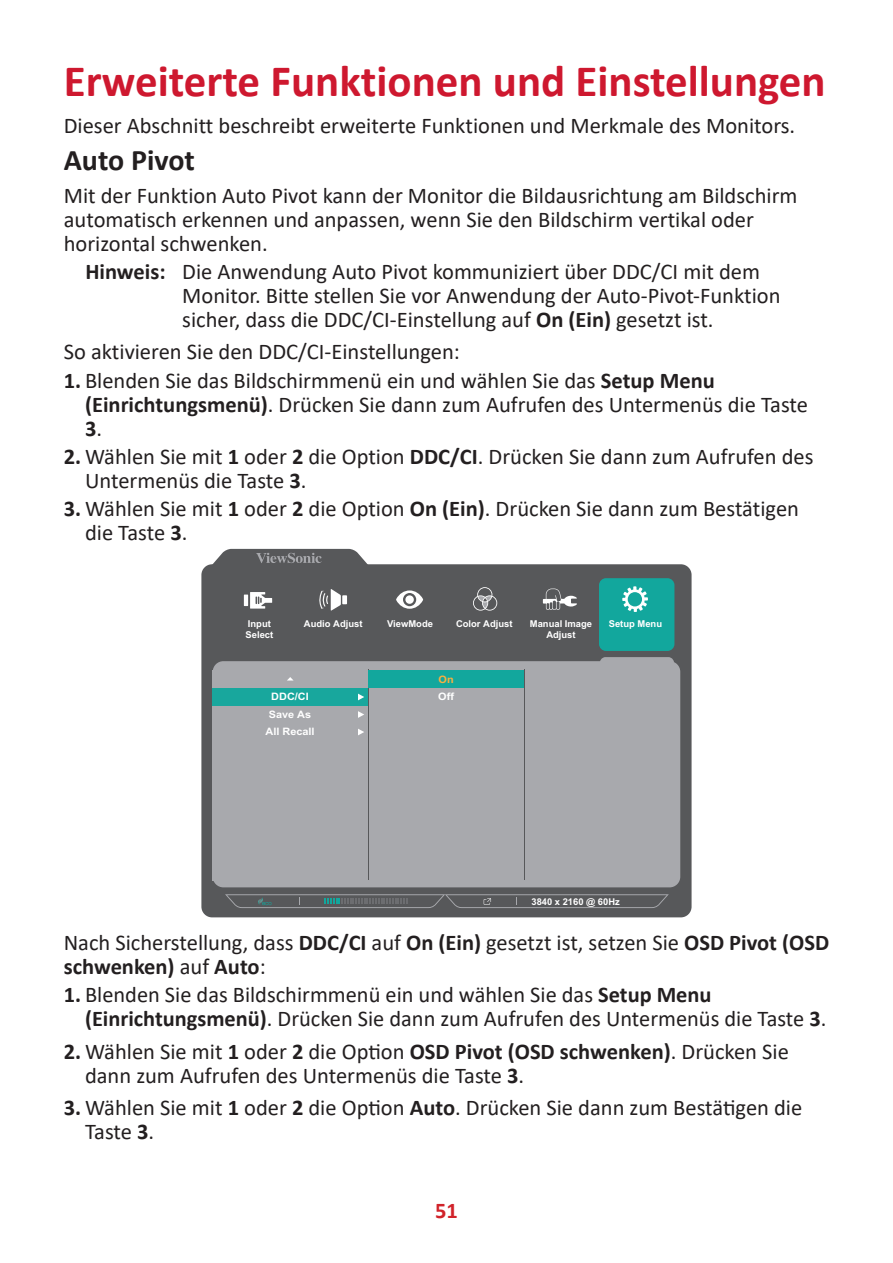
<style>
.page{position:relative;width:893px;height:1263px;background:#fff}
.page>*{position:absolute;margin:0;border:0;box-sizing:border-box;transform-origin:0 0}
.t1{font:700 45px "Calibri";color:#ce182f}
.t2{font:700 30px "Calibri";color:#231f20}
.t3{font:22.5px/24px "Calibri";color:#231f20}
.t4{font:700 22.5px "Calibri";color:#d1232a}
.t5{font:700 10.2px/17.5px "Arial";color:#fff;text-align:center;scale:1.06 1}
.t6{font:700 10.2px "Arial";color:#fbb03f;scale:1.06 1}
.t7{font:700 9.45px/11.2px "Arial";color:#fff}
.t8{font:700 9.3px "Arial";color:#fff}
.s1{font-weight:700}
</style>
<div class="page">
<div style="left:201px;top:564px;width:491px;height:353px;background:#57585a;border-radius:11px"></div>
<svg style="left:600px;top:657px;width:74px;height:5px"></svg>
<div style="left:213px;top:661px;width:467px;height:226px;background:#a8a9ad;border-radius:11px"></div>
<div style="left:599px;top:578px;width:75px;height:73px;background:#12a79d;border-radius:7px"></div>
<svg style="left:358px;top:729px;width:6px;height:6px"></svg>
<svg style="left:358px;top:711px;width:6px;height:7px"></svg>
<div style="left:213px;top:688px;width:155px;height:18px;background:#18a79d"></div>
<svg style="left:358px;top:694px;width:6px;height:6px"></svg>
<div style="left:213px;top:863px;width:155px;height:18px;background:#a8a9ad"></div>
<hr style="left:524px;top:669px;width:1px;height:211px;background:#57585a">
<hr style="left:368px;top:669px;width:1px;height:211px;background:#57585a">
<svg style="left:225px;top:894px;width:444px;height:14px"></svg>
<svg style="left:208px;top:549px;width:165px;height:16px"></svg>
<svg style="left:287px;top:677px;width:6px;height:3px"></svg>
<div style="left:369px;top:671px;width:155px;height:17px;background:#12a79d"></div>
<svg style="left:622px;top:586px;width:26px;height:26px"></svg>
<svg style="left:473px;top:587px;width:24px;height:24px"></svg>
<svg style="left:396px;top:590px;width:27px;height:19px"></svg>
<div style="left:405px;top:595px;width:9px;height:9px;background:#fff;border-radius:50%"></div>
<svg style="left:543px;top:589px;width:34px;height:21px"></svg>
<hr style="left:244px;top:594px;width:4px;height:12px;background:#fff">
<svg style="left:250px;top:592px;width:22px;height:17px"></svg>
<div style="left:342px;top:595px;width:5px;height:9px;background:#fff"></div>
<svg style="left:319px;top:589px;width:22px;height:22px"></svg>
<h1 class="t1" style="left:64px;top:49px;width:763px">Erweiterte Funktionen und Einstellungen</h1>
<p class="t3" style="left:64px;top:113px;width:733px">Dieser Abschnitt beschreibt erweiterte Funktionen und Merkmale des Monitors.</p>
<h2 class="t2" style="left:64px;top:139px;width:133px">Auto Pivot</h2>
<p class="t3" style="left:64px;top:183px;width:735px">Mit der Funktion Auto Pivot kann der Monitor die Bildausrichtung am Bildschirm automatisch erkennen und anpassen, wenn Sie den Bildschirm vertikal oder horizontal schwenken.</p>
<p class="t3" style="left:182px;top:259px;width:600px;text-indent:-97px"><span class="s1">Hinweis:</span> Die Anwendung Auto Pivot kommuniziert über DDC/CI mit dem<br>Monitor. Bitte stellen Sie vor Anwendung der Auto-Pivot-Funktion sicher, dass die DDC/CI-Einstellung auf <span class="s1">On (Ein)</span> gesetzt ist.</p>
<p class="t3" style="left:64px;top:339px;width:398px">So aktivieren Sie den DDC/CI-Einstellungen:</p>
<p class="t3" style="left:85px;top:368px;width:724px;text-indent:-21px"><span class="s1">1.</span> Blenden Sie das Bildschirmmenü ein und wählen Sie das <span class="s1">Setup Menu (Einrichtungsmenü)</span>. Drücken Sie dann zum Aufrufen des Untermenüs die Taste<br><span class="s1">3</span>.</p>
<p class="t3" style="left:85px;top:444px;width:730px;text-indent:-21px"><span class="s1">2.</span> Wählen Sie mit <span class="s1">1</span> oder <span class="s1">2</span> die Option <span class="s1">DDC/CI</span>. Drücken Sie dann zum Aufrufen des<br>Untermenüs die Taste <span class="s1">3</span>.</p>
<p class="t3" style="left:85px;top:496px;width:715px;text-indent:-21px"><span class="s1">3.</span> Wählen Sie mit <span class="s1">1</span> oder <span class="s1">2</span> die Option <span class="s1">On (Ein)</span>. Drücken Sie dann zum Bestätigen die Taste <span class="s1">3</span>.</p>
<p class="t7" style="left:245px;top:618px;width:29px">Input<br>Select</p>
<p class="t7" style="left:304px;top:618px;width:60px">Audio Adjust</p>
<p class="t5" style="left:266px;top:688px;width:48px">DDC/CI<br>Save As<br>All Recall</p>
<p class="t7" style="left:387px;top:618px;width:47px">ViewMode</p>
<p class="t7" style="left:456px;top:618px;width:58px">Color Adjust</p>
<p class="t7" style="left:530px;top:618px;width:64px">Manual Image</p>
<p class="t7" style="left:609px;top:618px;width:55px">Setup Menu</p>
<p class="t7" style="left:546px;top:629px;width:31px">Adjust</p>
<p class="t6" style="left:439px;top:672px;width:16px">On</p>
<p class="t5" style="left:438px;top:688px;width:16px">Off</p>
<p class="t8" style="left:531px;top:895px;width:90px">3840 x 2160 @ 60Hz</p>
<p class="t3" style="left:64px;top:930px;width:767px">Nach Sicherstellung, dass <span class="s1">DDC/CI</span> auf <span class="s1">On (Ein)</span> gesetzt ist, setzen Sie <span class="s1">OSD Pivot (OSD schwenken)</span> auf <span class="s1">Auto</span>:</p>
<p class="t3" style="left:85px;top:982px;width:743px;text-indent:-21px"><span class="s1">1.</span> Blenden Sie das Bildschirmmenü ein und wählen Sie das <span class="s1">Setup Menu (Einrichtungsmenü)</span>. Drücken Sie dann zum Aufrufen des Untermenüs die Taste <span class="s1">3</span>.</p>
<p class="t3" style="left:85px;top:1039px;width:705px;text-indent:-21px"><span class="s1">2.</span> Wählen Sie mit <span class="s1">1</span> oder <span class="s1">2</span> die Option <span class="s1">OSD Pivot (OSD schwenken)</span>. Drücken Sie dann zum Aufrufen des Untermenüs die Taste <span class="s1">3</span>.</p>
<p class="t3" style="left:85px;top:1095px;width:719px;text-indent:-21px"><span class="s1">3.</span> Wählen Sie mit <span class="s1">1</span> oder <span class="s1">2</span> die Option <span class="s1">Auto</span>. Drücken Sie dann zum Bestätigen die<br>Taste <span class="s1">3</span>.</p>
<p class="t4" style="left:435px;top:1194px;width:24px">51</p>
</div>
